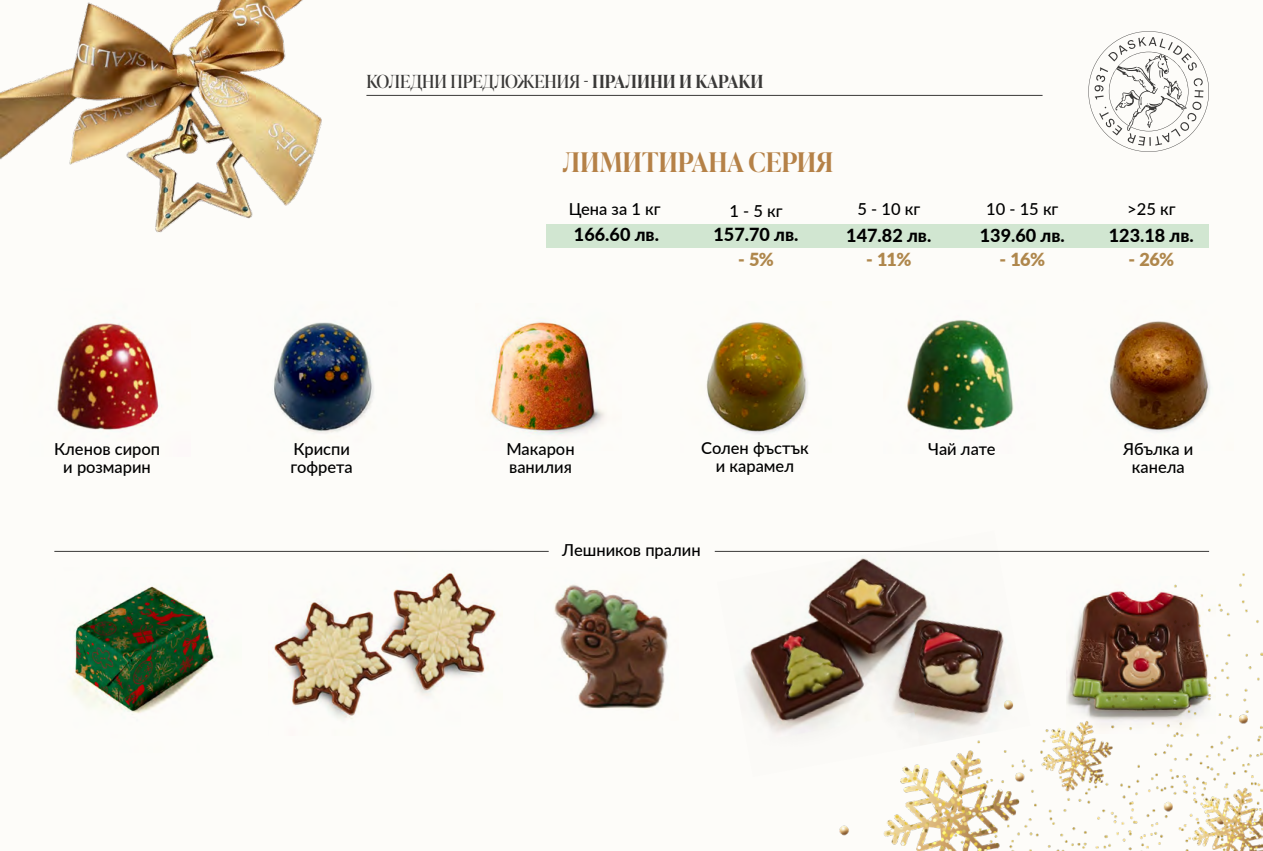
<style>
.page{position:relative;width:1263px;height:851px;background:#fff}
.page>*{position:absolute;margin:0;border:0;box-sizing:border-box;transform-origin:0 0}
.t1{font:600 27px "Ivy Presto Display";color:#b58147}
.t2{font:800 18px "Lato";color:#000}
.t3{font:18px "Ivy Presto Display";color:#3a3938}
.t4{font:900 18px "Lato";color:#af874c}
.t5{font:500 16.5px/18px "Lato";color:#000;text-align:center}
.s1{font-weight:600}
</style>
<div class="page">
<div style="left:0;top:0;width:1263px;height:850px;background:#fdfcf9"></div>
<svg style="left:1088px;top:31px;width:121px;height:121px"></svg>
<img style="left:0;top:0;width:447px;height:233px">
<hr style="left:366px;top:95px;width:676px;height:1px;background:#3a3938">
<img style="left:503px;top:550px;width:760px;height:300px">
<img style="left:706px;top:322px;width:102px;height:112px">
<img style="left:274px;top:322px;width:100px;height:111px">
<img style="left:1109px;top:321px;width:101px;height:111px">
<img style="left:491px;top:321px;width:114px;height:114px">
<img style="left:57px;top:323px;width:102px;height:107px">
<img style="left:906px;top:320px;width:108px;height:111px">
<div style="left:546px;top:224px;width:663px;height:23px;background:#d1e6d1"></div>
<img style="left:717px;top:550px;width:313px;height:226px">
<img style="left:1066px;top:576px;width:149px;height:157px">
<img style="left:71px;top:586px;width:143px;height:127px">
<img style="left:535px;top:567px;width:143px;height:153px">
<img style="left:268px;top:550px;width:235px;height:169px">
<hr style="left:54px;top:551px;width:495px;height:1px;background:#3a3938">
<hr style="left:715px;top:551px;width:494px;height:1px;background:#3a3938">
<p class="t5" style="left:54px;top:439px;width:108px">Кленов сироп и розмарин</p>
<p class="t3" style="left:366px;top:68px;width:398px">КОЛЕДНИ ПРЕДЛОЖЕНИЯ - <span class="s1">ПРАЛИНИ И КАРАКИ</span></p>
<h1 class="t1" style="left:563px;top:142px;width:272px">ЛИМИТИРАНА СЕРИЯ</h1>
<p class="t5" style="left:569px;top:199px;width:93px">Цена за 1 кг</p>
<p class="t5" style="left:729px;top:201px;width:55px">1 - 5 кг</p>
<p class="t2" style="left:713px;top:221px;width:86px">157.70 лв.</p>
<p class="t4" style="left:738px;top:246px;width:37px">- 5%</p>
<p class="t2" style="left:574px;top:221px;width:86px">166.60 лв.</p>
<p class="t5" style="left:857px;top:199px;width:64px">5 - 10 кг</p>
<p class="t2" style="left:846px;top:222px;width:86px">147.82 лв.</p>
<p class="t4" style="left:866px;top:246px;width:47px">- 11%</p>
<p class="t5" style="left:986px;top:199px;width:74px">10 - 15 кг</p>
<p class="t2" style="left:980px;top:222px;width:86px">139.60 лв.</p>
<p class="t4" style="left:999px;top:246px;width:47px">- 16%</p>
<p class="t5" style="left:1127px;top:199px;width:50px">&gt;25 кг</p>
<p class="t2" style="left:1109px;top:222px;width:86px">123.18 лв.</p>
<p class="t4" style="left:1128px;top:246px;width:47px">- 26%</p>
<p class="t5" style="left:291px;top:439px;width:64px;text-align:left">Криспи гофрета</p>
<p class="t5" style="left:506px;top:439px;width:70px;text-align:left">Макарон ванилия</p>
<p class="t5" style="left:701px;top:438px;width:109px">Солен фъстък и карамел</p>
<p class="t5" style="left:928px;top:439px;width:69px">Чай лате</p>
<p class="t5" style="left:1123px;top:439px;width:72px">Ябълка и канела</p>
<p class="t5" style="left:562px;top:540px;width:140px">Лешников пралин</p>
</div>
